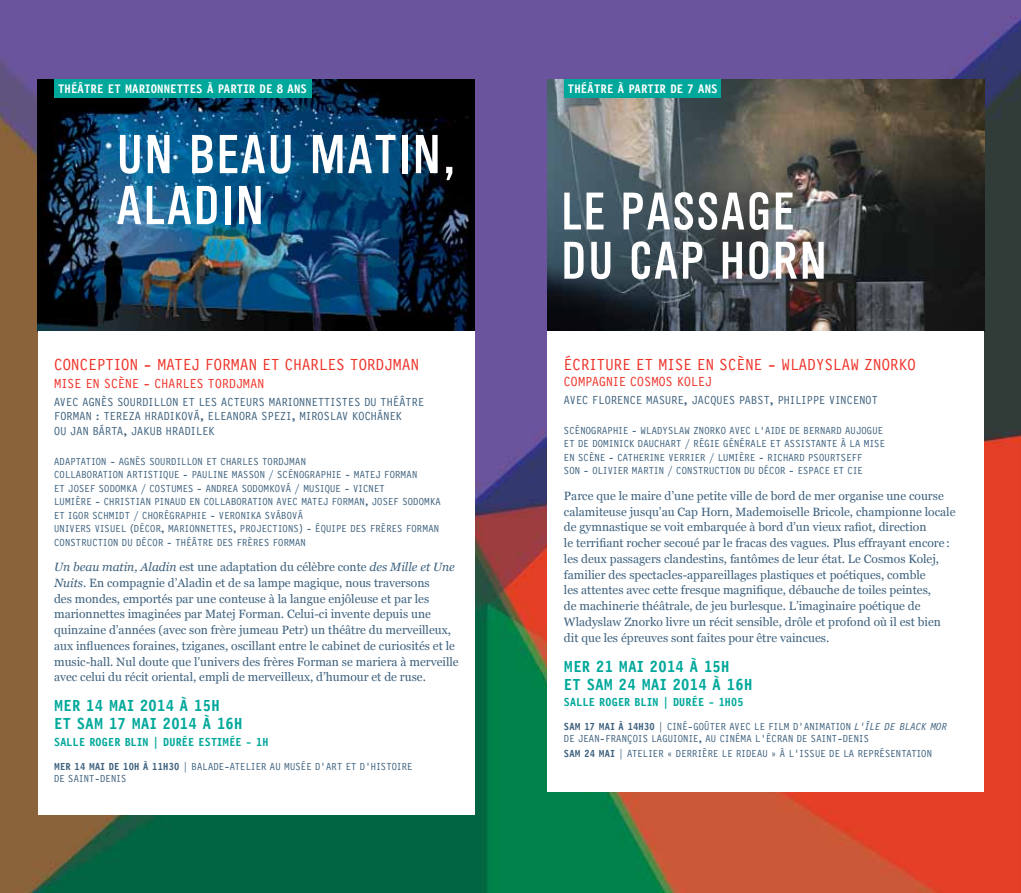
<style>
.page{position:relative;width:1021px;height:893px;background:#fff}
.page>*{position:absolute;margin:0;border:0;box-sizing:border-box;transform-origin:0 0}
.t1{font:52.5px/51px "Cg Alpin Gth No 3";letter-spacing:.05em;color:#fff}
.t2{font:50.7px/49.2px "Cg Alpin Gth No 3";letter-spacing:.05em;color:#fff}
.t3{font:16.5px "Textegothique";letter-spacing:.02em;color:#ee3127}
.t4{font:700 16.5px/18px "Textegothique";letter-spacing:.02em;color:#00a89b}
.t5{font:13.5px "Textegothique";letter-spacing:.02em;color:#ee3127}
.t6{font:700 12.75px "Textegothique";letter-spacing:.01em;color:#fff}
.t7{font:12px/15.8px "Georgia";color:#3d617e}
.t8{font:12px/14.4px "Textegothique";letter-spacing:.02em;color:#3d617e}
.t9{font:700 12px "Textegothique";letter-spacing:.02em;color:#00a89b}
.t10{font:10.5px/13.5px "Textegothique";letter-spacing:.02em;color:#3d617e}
.s1{font-style:italic}
.s2{font-weight:700}
</style>
<div class="page">
<img style="left:0;top:0;width:1020px;height:893px">
<img style="left:38px;top:79px;width:437px;height:252px">
<img style="left:547px;top:79px;width:437px;height:252px">
<div style="left:38px;top:332px;width:436px;height:483px;background:#fff"></div>
<div style="left:547px;top:332px;width:437px;height:460px;background:#fff"></div>
<div style="left:54px;top:79px;width:257px;height:19px;background:#00a89b"></div>
<div style="left:564px;top:79px;width:157px;height:19px;background:#00a89b"></div>
<p class="t6" style="left:58px;top:81px;width:250px">THÉÂTRE ET MARIONNETTES À PARTIR DE 8 ANS</p>
<p class="t6" style="left:568px;top:81px;width:8px">THÉÂTRE</p>
<p class="t6" style="left:617px;top:81px;width:18px">À PARTIR</p>
<p class="t6" style="left:670px;top:81px;width:36px">DE 7 ANS</p>
<h1 class="t1" style="left:117px;top:129px;width:339px">UN BEAU MATIN,<br>ALADIN</h1>
<h3 class="t3" style="left:54px;top:355px;width:366px">CONCEPTION - MATEJ FORMAN ET CHARLES TORDJMAN</h3>
<p class="t5" style="left:54px;top:376px;width:212px">MISE EN SCÈNE - CHARLES TORDJMAN</p>
<p class="t8" style="left:54px;top:395px;width:371px">AVEC AGNÈS SOURDILLON ET LES ACTEURS MARIONNETTISTES DU THÉÂTRE<br>FORMAN : TEREZA HRADIKOVÁ, ELEANORA SPEZI, MIROSLAV KOCHÁNEK<br>ou JAN BÁRTA, JAKUB HRADILEK</p>
<p class="t10" style="left:54px;top:455px;width:388px">ADAPTATION - AGNÈS SOURDILLON ET CHARLES TORDJMAN<br>COLLABORATION ARTISTIQUE - PAULINE MASSON / SCÉNOGRAPHIE - MATEJ FORMAN<br>ET JOSEF SODOMKA / COSTUMES - ANDREA SODOMKOVÁ / MUSIQUE - VICNET<br>LUMIÈRE - CHRISTIAN PINAUD EN COLLABORATION AVEC MATEJ FORMAN, JOSEF SODOMKA ET IGOR SCHMIDT / CHORÉGRAPHIE - VERONIKA SVÁBOVÁ<br>UNIVERS VISUEL (DÉCOR, MARIONNETTES, PROJECTIONS) - ÉQUIPE DES FRÈRES FORMAN CONSTRUCTION DU DÉCOR - THÉÂTRE DES FRÈRES FORMAN</p>
<p class="t7" style="left:54px;top:559px;width:406px"><span class="s1">Un beau matin, Aladin</span> est une adaptation du célèbre conte <span class="s1">des Mille et Une Nuits</span>. En compagnie d’Aladin et de sa lampe magique, nous traversons<br>des mondes, emportés par une conteuse à la langue enjôleuse et par les marionnettes imaginées par Matej Forman. Celui-ci invente depuis une quinzaine d’années (avec son frère jumeau Petr) un théâtre du merveilleux, aux influences foraines, tziganes, oscillant entre le cabinet de curiosités et le music-hall. Nul doute que l’univers des frères Forman se mariera à merveille avec celui du récit oriental, empli de merveilleux, d’humour et de ruse.</p>
<h3 class="t4" style="left:54px;top:697px;width:190px">MER 14 MAI 2014 À 15H<br>ET SAM 17 MAI 2014 À 16H</h3>
<p class="t9" style="left:54px;top:735px;width:216px">SALLE ROGER BLIN | DURÉE ESTIMÉE - 1H</p>
<p class="t10" style="left:54px;top:761px;width:360px;line-height:12px"><span class="s2">MER 14 MAI DE 10H À 11H30</span> | BALADE-ATELIER AU MUSÉE D’ART ET D’HISTOIRE<br>DE SAINT-DENIS</p>
<h2 class="t2" style="left:561px;top:187px;width:266px">LE PASSAGE<br>DU CAP HORN</h2>
<h3 class="t3" style="left:564px;top:355px;width:353px">ÉCRITURE ET MISE EN SCÈNE - WLADYSLAW ZNORKO</h3>
<p class="t5" style="left:564px;top:374px;width:149px">COMPAGNIE COSMOS KOLEJ</p>
<p class="t8" style="left:564px;top:393px;width:315px">AVEC FLORENCE MASURE, JACQUES PABST, PHILIPPE VINCENOT</p>
<p class="t10" style="left:564px;top:424px;width:322px">SCÉNOGRAPHIE - WLADYSLAW ZNORKO AVEC L’AIDE DE BERNARD AUJOGUE ET DE DOMINICK DAUCHART / RÉGIE GÉNÉRALE ET ASSISTANTE À LA MISE EN SCÈNE - CATHERINE VERRIER / LUMIÈRE - RICHARD PSOURTSEFF<br>SON - OLIVIER MARTIN / CONSTRUCTION DU DÉCOR - ESPACE ET CIE</p>
<p class="t7" style="left:564px;top:488px;width:393px">Parce que le maire d’une petite ville de bord de mer organise une course calamiteuse jusqu’au Cap Horn, Mademoiselle Bricole, championne locale de gymnastique se voit embarquée à bord d’un vieux rafiot, direction<br>le terrifiant rocher secoué par le fracas des vagues. Plus effrayant encore : les deux passagers clandestins, fantômes de leur état. Le Cosmos Kolej, familier des spectacles-appareillages plastiques et poétiques, comble<br>les attentes avec cette fresque magnifique, débauche de toiles peintes,<br>de machinerie théâtrale, de jeu burlesque. L’imaginaire poétique de Wladyslaw Znorko livre un récit sensible, drôle et profond où il est bien dit que les épreuves sont faites pour être vaincues.</p>
<h3 class="t4" style="left:564px;top:658px;width:190px">MER 21 MAI 2014 À 15H<br>ET SAM 24 MAI 2014 À 16H</h3>
<p class="t9" style="left:564px;top:695px;width:181px">SALLE ROGER BLIN | DURÉE - 1H05</p>
<p class="t10" style="left:564px;top:721px;width:384px;line-height:12px"><span class="s2">SAM 17 MAI À 14H30</span> | CINÉ-GOÛTER AVEC LE FILM D’ANIMATION <span class="s1">L’ÎLE DE BLACK MOR<br></span>DE JEAN-FRANÇOIS LAGUIONIE, AU CINÉMA L’ÉCRAN DE SAINT-DENIS</p>
<p class="t10" style="left:564px;top:747px;width:369px"><span class="s2">SAM 24 MAI</span> | ATELIER « DERRIÈRE LE RIDEAU » À L’ISSUE DE LA REPRÉSENTATION</p>
</div>
